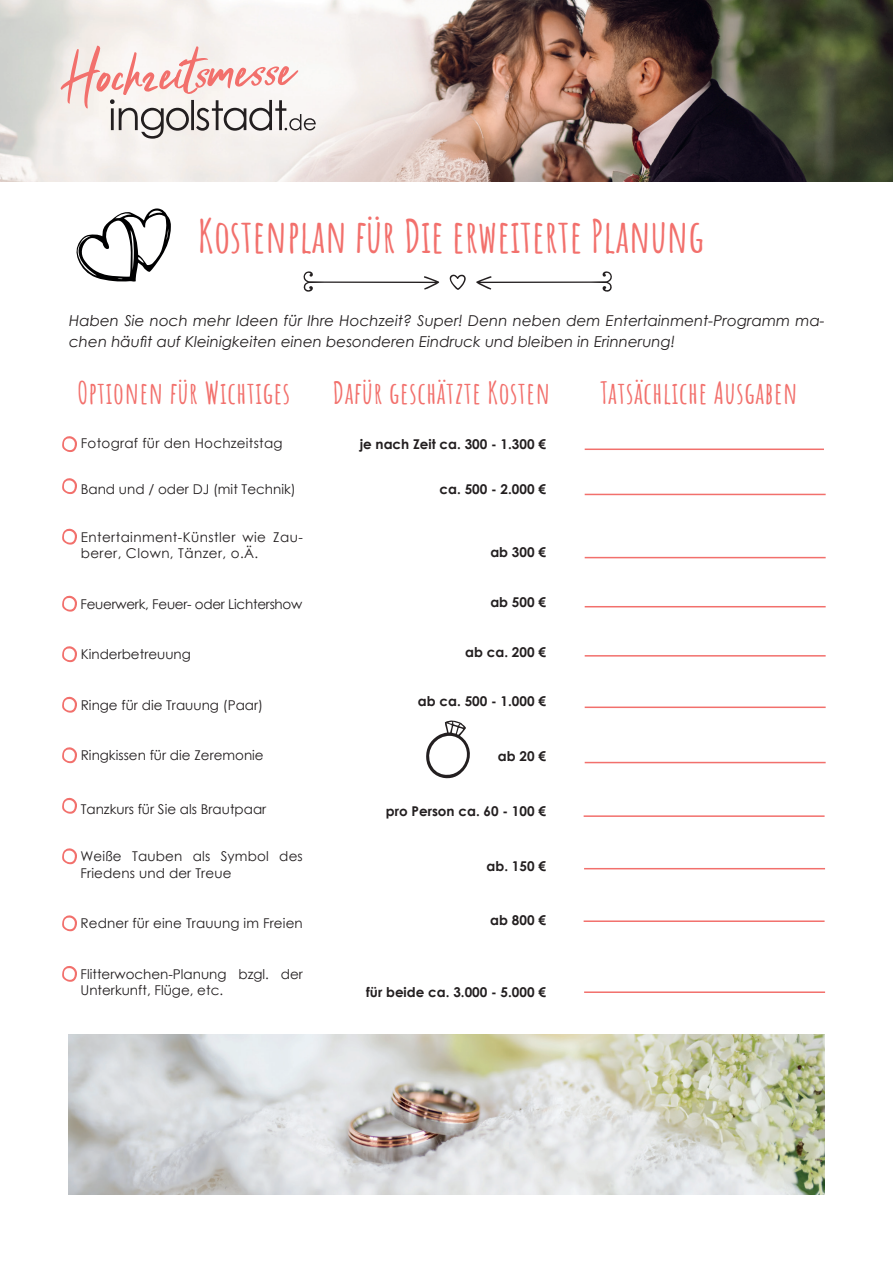
<style>
.page{position:relative;width:893px;height:1263px;background:#fff}
.page>*{position:absolute;margin:0;border:0;box-sizing:border-box;transform-origin:0 0}
.t1{font:700 45px "Amatic SC";color:#f2706c}
.t2{font:700 30px "Amatic SC";letter-spacing:.02em;color:#f2706c}
.t3{font:italic 15px/21px "Century Gothic";color:#231f20}
.t4{font:13.5px/16.5px "Century Gothic";color:#231f20}
.t5{font:700 13.5px "Century Gothic";color:#231f20}
.t6{font:13.5px/16.5px "Century Gothic";letter-spacing:.03em;color:#231f20}
.t7{font:13.5px "Century Gothic";letter-spacing:-.02em;color:#231f20}
.t8{font:13.5px "Century Gothic";letter-spacing:.02em;color:#231f20}
</style>
<div class="page">
<svg style="left:449px;top:274px;width:17px;height:16px"></svg>
<svg style="left:303px;top:271px;width:136px;height:21px"></svg>
<svg style="left:476px;top:271px;width:136px;height:21px"></svg>
<svg style="left:426px;top:720px;width:44px;height:59px"></svg>
<img style="left:0;top:0;width:893px;height:182px">
<svg style="left:61px;top:46px;width:255px;height:93px"></svg>
<svg style="left:62px;top:436px;width:15px;height:16px"></svg>
<svg style="left:62px;top:478px;width:15px;height:16px"></svg>
<svg style="left:62px;top:529px;width:15px;height:16px"></svg>
<svg style="left:62px;top:596px;width:15px;height:16px"></svg>
<svg style="left:62px;top:646px;width:15px;height:16px"></svg>
<svg style="left:62px;top:697px;width:15px;height:16px"></svg>
<svg style="left:62px;top:747px;width:15px;height:16px"></svg>
<svg style="left:62px;top:798px;width:15px;height:16px"></svg>
<svg style="left:62px;top:848px;width:15px;height:16px"></svg>
<svg style="left:62px;top:915px;width:15px;height:16px"></svg>
<svg style="left:62px;top:966px;width:15px;height:16px"></svg>
<hr style="left:585px;top:448px;width:239px;height:2px;background:#f2706c">
<hr style="left:585px;top:494px;width:241px;height:1px;background:#f2706c">
<hr style="left:585px;top:557px;width:241px;height:1px;background:#f2706c">
<hr style="left:585px;top:606px;width:241px;height:1px;background:#f2706c">
<hr style="left:585px;top:655px;width:241px;height:2px;background:#f2706c">
<hr style="left:585px;top:706px;width:241px;height:2px;background:#f2706c">
<hr style="left:585px;top:762px;width:241px;height:1px;background:#f2706c">
<hr style="left:584px;top:815px;width:241px;height:2px;background:#f2706c">
<hr style="left:584px;top:868px;width:241px;height:1px;background:#f2706c">
<hr style="left:584px;top:920px;width:241px;height:2px;background:#f2706c">
<hr style="left:584px;top:991px;width:241px;height:2px;background:#f2706c">
<img style="left:69px;top:1034px;width:756px;height:161px">
<svg style="left:76px;top:208px;width:95px;height:74px"></svg>
<h1 class="t1" style="left:198px;top:201px;width:508px">Kostenplan für Die erweiterte Planung</h1>
<p class="t3" style="left:69px;top:310px;width:757px">Haben Sie noch mehr Ideen für Ihre Hochzeit? Super! Denn neben dem Entertainment-Programm ma&shy;chen häufit auf Kleinigkeiten einen besonderen Eindruck und bleiben in Erinnerung!</p>
<h2 class="t2" style="left:77px;top:370px;width:214px">Optionen für Wichtiges</h2>
<h2 class="t2" style="left:333px;top:370px;width:219px">Dafür geschätzte Kosten</h2>
<h2 class="t2" style="left:600px;top:370px;width:199px">Tatsächliche Ausgaben</h2>
<p class="t5" style="left:360px;top:434px;width:188px">je nach Zeit ca. 300 - 1.300 €</p>
<p class="t5" style="left:440px;top:479px;width:108px">ca. 500 - 2.000 €</p>
<p class="t8" style="left:81px;top:433px;width:203px">Fotograf für den Hochzeitstag</p>
<p class="t4" style="left:81px;top:481px;width:217px">Band und / oder DJ (mit Technik)</p>
<p class="t6" style="left:81px;top:528px;width:224px">Entertainment-Künstler wie Zau&shy;berer, Clown, Tänzer, o.Ä.</p>
<p class="t7" style="left:81px;top:594px;width:223px">Feuerwerk, Feuer- oder Lichtershow</p>
<p class="t4" style="left:81px;top:646px;width:112px">Kinderbetreuung</p>
<p class="t4" style="left:81px;top:696px;width:184px">Ringe für die Trauung (Paar)</p>
<p class="t4" style="left:81px;top:747px;width:184px">Ringkissen für die Zeremonie</p>
<p class="t5" style="left:490px;top:542px;width:57px">ab 300 €</p>
<p class="t5" style="left:490px;top:592px;width:57px">ab 500 €</p>
<p class="t5" style="left:465px;top:642px;width:82px">ab ca. 200 €</p>
<p class="t5" style="left:418px;top:691px;width:129px">ab ca. 500 - 1.000 €</p>
<p class="t5" style="left:498px;top:746px;width:50px">ab 20 €</p>
<p class="t4" style="left:81px;top:800px;width:187px">Tanzkurs für Sie als Brautpaar</p>
<p class="t4" style="left:81px;top:848px;width:224px">Weiße Tauben als Symbol des<br>Friedens und der Treue</p>
<p class="t4" style="left:81px;top:915px;width:224px">Redner für eine Trauung im Freien</p>
<p class="t4" style="left:81px;top:965px;width:224px">Flitterwochen-Planung bzgl. der<br>Unterkunft, Flüge, etc.</p>
<p class="t5" style="left:386px;top:801px;width:162px">pro Person ca. 60 - 100 €</p>
<p class="t5" style="left:486px;top:855px;width:61px">ab. 150 €</p>
<p class="t5" style="left:490px;top:910px;width:57px">ab 800 €</p>
<p class="t5" style="left:366px;top:981px;width:181px">für beide ca. 3.000 - 5.000 €</p>
</div>
